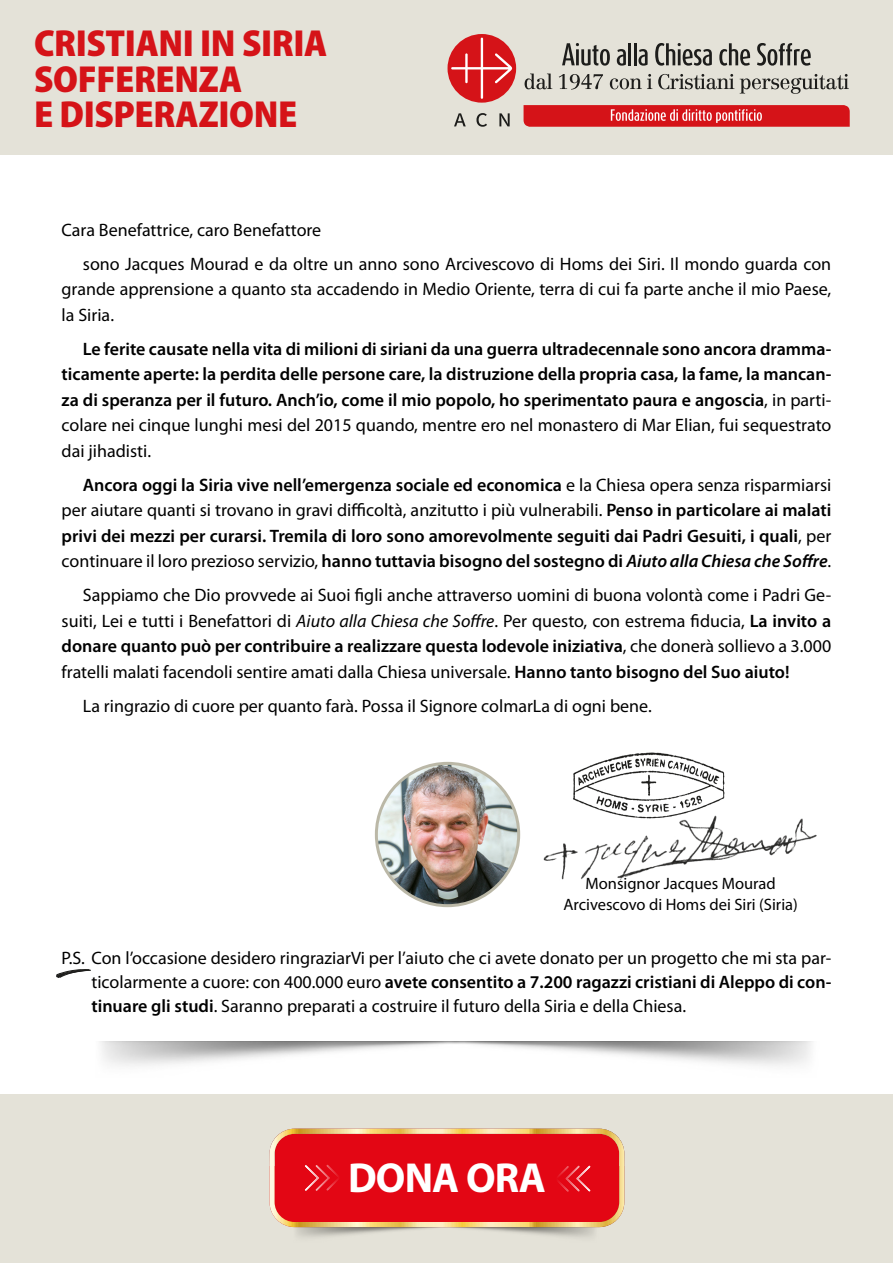
<style>
.page{position:relative;width:893px;height:1263px;background:#fff}
.page>*{position:absolute;margin:0;border:0;box-sizing:border-box;transform-origin:0 0}
.t1{font:700 42.15px "Myriad Pro";letter-spacing:-.02em;color:#fff}
.Normal__Web{font:900 semi-condensed 37.8px "Myriad Pro";letter-spacing:-.01em;color:#d51318}
.Normal__Web-2{font:600 18px/25.5px "Myriad Pro";color:#000;text-align:justify}
.Normal__Web-3{font:18px/25.5px "Myriad Pro";color:#000;text-align:justify}
.Heading_2{font:18px/24px "Myriad Pro";color:#000;text-align:justify}
.Normal__Web-4{font:16.5px "Myriad Pro";color:#000}
.s1{font-weight:400}
.s2{font-style:italic}
.s3{font-weight:600}
</style>
<div class="page">
<div style="left:0;top:1094px;width:893px;height:169px;background:#e4e2d8"></div>
<div style="left:0;top:0;width:893px;height:154px;background:#e4e2d8"></div>
<svg style="left:562px;top:43px;width:48px;height:23px"></svg>
<svg style="left:617px;top:49px;width:9px;height:17px"></svg>
<hr style="left:628px;top:43px;width:3px;height:22px;background:#1d1d1b">
<hr style="left:634px;top:43px;width:3px;height:22px;background:#1d1d1b">
<svg style="left:638px;top:49px;width:10px;height:17px"></svg>
<svg style="left:655px;top:43px;width:57px;height:23px"></svg>
<svg style="left:719px;top:43px;width:31px;height:23px"></svg>
<svg style="left:757px;top:43px;width:54px;height:23px"></svg>
<svg style="left:524px;top:105px;width:326px;height:22px;background:#d82a2f"></svg>
<svg style="left:447px;top:34px;width:69px;height:69px"></svg>
<svg style="left:451px;top:38px;width:61px;height:61px;background:#db4245"></svg>
<svg style="left:454px;top:113px;width:56px;height:14px"></svg>
<svg style="left:525px;top:74px;width:324px;height:20px"></svg>
<img style="left:543px;top:818px;width:274px;height:63px">
<img style="left:568px;top:752px;width:161px;height:70px">
<img style="left:376px;top:763px;width:143px;height:143px;border-radius:71px">
<div style="left:375px;top:762px;width:145px;height:145px;border:3px solid #bbb8a7;border-radius:50%"></div>
<svg style="left:56px;top:969px;width:35px;height:9px"></svg>
<svg style="left:269px;top:1129px;width:355px;height:98px;background:#e42426"></svg>
<p class="Normal__Web" style="left:34px;top:18px;width:295px">CRISTIANI IN SIRIA</p>
<p class="Normal__Web" style="left:34px;top:54px;width:210px">SOFFERENZA</p>
<p class="Normal__Web" style="left:34px;top:89px;width:265px">E DISPERAZIONE</p>
<p class="Normal__Web-3" style="left:62px;top:217px;width:261px">Cara Benefattrice, caro Benefattore</p>
<p class="Normal__Web-3" style="left:62px;top:251px;width:771px;text-indent:21px">sono Jacques Mourad e da oltre un anno sono Arcivescovo di Homs dei Siri. Il mondo guarda con grande apprensione a quanto sta accadendo in Medio Oriente, terra di cui fa parte anche il mio Paese, la Siria.</p>
<p class="Normal__Web-2" style="left:62px;top:335px;width:771px;text-indent:21px">Le ferite causate nella vita di milioni di siriani da una guerra ultradecennale sono ancora dramma&shy;ticamente aperte: la perdita delle persone care, la distruzione della propria casa, la fame, la mancan&shy;za di speranza per il futuro. Anch’io, come il mio popolo, ho sperimentato paura e angoscia<span class="s1">, in parti&shy;colare nei cinque lunghi mesi del 2015 quando, mentre ero nel monastero di Mar Elian, fui sequestrato dai jihadisti.</span></p>
<p class="Normal__Web-2" style="left:62px;top:471px;width:771px;text-indent:21px">Ancora oggi la Siria vive nell’emergenza sociale ed economica <span class="s1">e la Chiesa opera senza risparmiarsi per aiutare quanti si trovano in gravi difficoltà, anzitutto i più vulnerabili.</span> Penso in particolare ai malati privi dei mezzi per curarsi. Tremila di loro sono amorevolmente seguiti dai Padri Gesuiti, i quali<span class="s1">, per continuare il loro prezioso servizio,</span> hanno tuttavia bisogno del sostegno di <span class="s2">Aiuto alla Chiesa che Soffre</span><span class="s1">.</span></p>
<p class="Normal__Web-3" style="left:62px;top:582px;width:771px;text-indent:21px">Sappiamo che Dio provvede ai Suoi figli anche attraverso uomini di buona volontà come i Padri Ge&shy;suiti, Lei e tutti i Benefattori di <span class="s2">Aiuto alla Chiesa che Soffre</span>. Per questo, con estrema fiducia, <span class="s3">La invito a donare quanto può per contribuire a realizzare questa lodevole iniziativa</span>, che donerà sollievo a 3.000 fratelli malati facendoli sentire amati dalla Chiesa universale. <span class="s3">Hanno tanto bisogno del Suo aiuto!</span></p>
<p class="Normal__Web-3" style="left:83px;top:693px;width:570px">La ringrazio di cuore per quanto farà. Possa il Signore colmarLa di ogni bene.</p>
<p class="Normal__Web-4" style="left:585px;top:873px;width:192px">Monsignor Jacques Mourad</p>
<p class="Normal__Web-4" style="left:563px;top:894px;width:236px">Arcivescovo di Homs dei Siri (Siria)</p>
<p class="Heading_2" style="left:91px;top:945px;width:741px;text-indent:-30px">P.S. Con l’occasione desidero ringraziarVi per l’aiuto che ci avete donato per un progetto che mi sta par&shy;ticolarmente a cuore: con 400.000 euro <span class="s3">avete consentito a 7.200 ragazzi cristiani di Aleppo di con&shy;tinuare gli studi</span>. Saranno preparati a costruire il futuro della Siria e della Chiesa.</p>
<p class="t1" style="left:348px;top:1150px;width:199px">DONA ORA</p>
</div>
